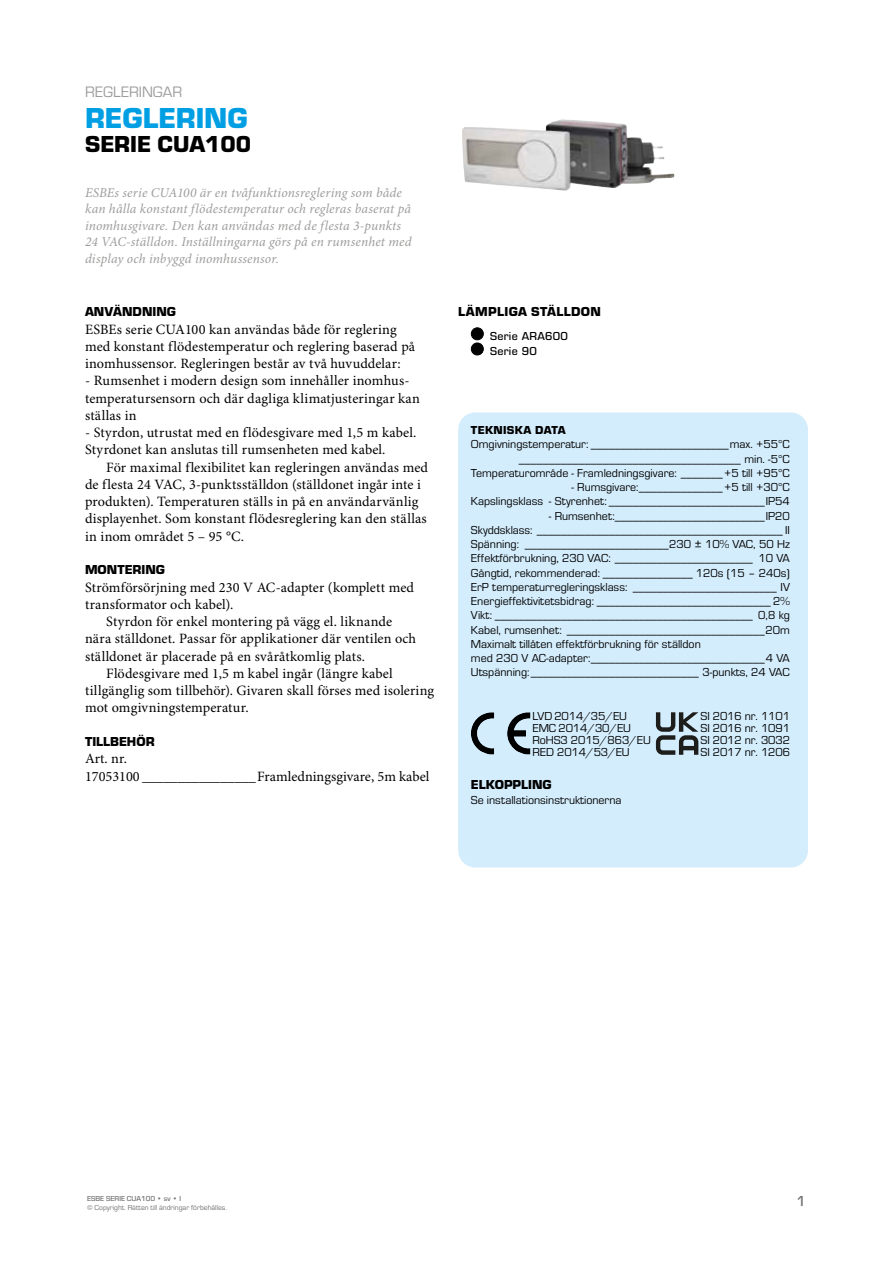
<style>
.page{position:relative;width:893px;height:1263px;background:#fff}
.page>*{position:absolute;margin:0;border:0;box-sizing:border-box;transform-origin:0 0}
.t1{font:700 30px "ESBE Eurostile";color:#009fe3}
.t2{font:700 24px "ESBE Eurostile";color:#000}
.t3{font:15.75px "ESBE Eurostile";color:#9d9d9c}
.t4{font:500 15px "ESBE Eurostile";color:#706f6f}
.t5{font:14.25px/17.2px "Minion Pro";letter-spacing:.01em;color:#000}
.t6{font:italic 13.5px/16.5px "Minion Pro";letter-spacing:.01em;color:#9d9d9c}
.t7{font:700 13.5px "ESBE Eurostile";color:#000}
.t8{font:700 13.5px "ESBE Eurostile";letter-spacing:.025em;color:#000}
.t9{font:12px/14.2px "ESBE Eurostile";color:#000;text-align:right}
.t10{font:500 12px/15.1px "ESBE Eurostile";letter-spacing:.025em;color:#000}
.t11{font:700 12px "ESBE Eurostile";letter-spacing:.025em;color:#000}
.t12{font:7.5px "ESBE Eurostile";color:#706f6f}
.t13{font:500 7.5px "ESBE Eurostile";color:#706f6f}
</style>
<div class="page">
<div style="left:458px;top:412px;width:350px;height:455px;background:#d4edfc;border-radius:17px"></div>
<svg style="left:551px;top:119px;width:11px;height:4px"></svg>
<div style="left:471px;top:328px;width:12px;height:12px;background:#000;border-radius:50%"></div>
<div style="left:471px;top:327px;width:13px;height:13px;border:1px solid #000;border-radius:50%"></div>
<div style="left:471px;top:343px;width:12px;height:12px;background:#000;border-radius:50%"></div>
<div style="left:471px;top:343px;width:13px;height:12px;border:1px solid #000;border-radius:50%"></div>
<svg style="left:471px;top:712px;width:23px;height:42px"></svg>
<svg style="left:507px;top:712px;width:23px;height:42px"></svg>
<svg style="left:656px;top:712px;width:42px;height:43px"></svg>
<h3 class="t3" style="left:85px;top:83px;width:99px">REGLERINGAR</h3>
<h1 class="t1" style="left:85px;top:102px;width:164px">REGLERING</h1>
<h2 class="t2" style="left:85px;top:131px;width:168px">SERIE CUA100</h2>
<p class="t6" style="left:85px;top:185px;width:328px">ESBEs serie CUA100 är en tvåfunktionsreglering som både kan hålla konstant flödestemperatur och regleras baserat på inomhusgivare. Den kan användas med de flesta 3-punkts 24 VAC-ställdon. Inställningarna görs på en rumsenhet med display och inbyggd inomhussensor.</p>
<p class="t7" style="left:85px;top:304px;width:92px">ANVÄNDNING</p>
<p class="t5" style="left:85px;top:321px;width:332px">ESBEs serie CUA100 kan användas både för reglering med konstant flödestemperatur och reglering baserad på inomhussensor. Regleringen består av två huvuddelar:</p>
<p class="t5" style="left:85px;top:373px;width:336px">- Rumsenhet i modern design som innehåller inomhus&shy;temperatursensorn och där dagliga klimatjusteringar kan ställas in</p>
<p class="t5" style="left:85px;top:424px;width:333px">- Styrdon, utrustat med en flödesgivare med 1,5 m kabel.<br>Styrdonet kan anslutas till rumsenheten med kabel.</p>
<p class="t5" style="left:85px;top:459px;width:344px;text-indent:21px">För maximal flexibilitet kan regleringen användas med de flesta 24 VAC, 3-punktsställdon (ställdonet ingår inte i produkten). Temperaturen ställs in på en användarvänlig displayenhet. Som konstant flödesreglering kan den ställas in inom området 5 – 95 °C.</p>
<p class="t7" style="left:85px;top:562px;width:81px">MONTERING</p>
<p class="t5" style="left:85px;top:579px;width:330px">Strömförsörjning med 230 V AC-adapter (komplett med</p>
<p class="t5" style="left:85px;top:596px;width:150px">transformator och kabel).</p>
<p class="t5" style="left:106px;top:613px;width:287px">Styrdon för enkel montering på vägg el. liknande</p>
<p class="t5" style="left:85px;top:631px;width:333px">nära ställdonet. Passar för applikationer där ventilen och</p>
<p class="t5" style="left:85px;top:648px;width:282px">ställdonet är placerade på en svåråtkomlig plats.</p>
<p class="t5" style="left:106px;top:665px;width:288px">Flödesgivare med 1,5 m kabel ingår (längre kabel</p>
<p class="t5" style="left:85px;top:682px;width:351px">tillgänglig som tillbehör). Givaren skall förses med isolering</p>
<p class="t5" style="left:85px;top:700px;width:165px">mot omgivningstemperatur.</p>
<p class="t7" style="left:85px;top:734px;width:71px">TILLBEHÖR</p>
<p class="t5" style="left:85px;top:751px;width:346px">Art. nr.<br>17053100 ________________Framledningsgivare, 5m kabel</p>
<p class="t8" style="left:458px;top:304px;width:144px">LÄMPLIGA STÄLLDON</p>
<p class="t10" style="left:490px;top:329px;width:80px">Serie ARA600<br>Serie 90</p>
<p class="t11" style="left:471px;top:424px;width:96px">TEKNISKA DATA</p>
<p class="t9" style="left:471px;top:438px;width:320px">Omgivningstemperatur: _______________________max. +55°C _____________________________________ min. -5°C<br>Temperaturområde - Framledningsgivare: _______+5 till +95°C</p>
<p class="t9" style="left:471px;top:480px;width:320px">- Rumsgivare:______________+5 till +30°C<br>Kapslingsklass - Styrenhet: __________________________IP54</p>
<p class="t9" style="left:471px;top:509px;width:320px;text-align:left;text-indent:78px">- Rumsenhet:_________________________IP20<br>Skyddsklass: _________________________________________ II Spänning: ________________________230 ± 10% VAC, 50 Hz Effektförbrukning, 230 VAC: _______________________ 10 VA Gångtid, rekommenderad: _______________ 120s (15 ‒ 240s)<br>ErP temperaturregleringsklass: ________________________ IV Energieffektivitetsbidrag: _____________________________ 2% Vikt: ___________________________________________ 0,8 kg Kabel, rumsenhet: _________________________________20m Maximalt tillåten effektförbrukning för ställdon<br>med 230 V AC-adapter:_____________________________4 VA Utspänning:____________________________ 3-punkts, 24 VAC</p>
<p class="t9" style="left:533px;top:709px;width:96px">LVD 2014/35/EU</p>
<p class="t9" style="left:701px;top:709px;width:91px">SI 2016 nr. 1101</p>
<p class="t9" style="left:533px;top:721px;width:100px">EMC 2014/30/EU</p>
<p class="t9" style="left:701px;top:721px;width:91px">SI 2016 nr. 1091</p>
<p class="t9" style="left:533px;top:733px;width:120px">RoHS3 2015/863/EU</p>
<p class="t9" style="left:701px;top:733px;width:91px">SI 2012 nr. 3032</p>
<p class="t9" style="left:533px;top:745px;width:99px">RED 2014/53/EU</p>
<p class="t9" style="left:701px;top:745px;width:91px">SI 2017 nr. 1206</p>
<p class="t7" style="left:471px;top:777px;width:82px">ELKOPPLING</p>
<p class="t9" style="left:471px;top:793px;width:152px">Se installationsinstruktionerna</p>
<p class="t13" style="left:87px;top:1194px;width:95px">ESBE SERIE CUA100 • sv • I</p>
<p class="t12" style="left:87px;top:1203px;width:141px">© Copyright. Rätten till ändringar förbehålles.</p>
<p class="t4" style="left:796px;top:1193px;width:11px">1</p>
</div>
